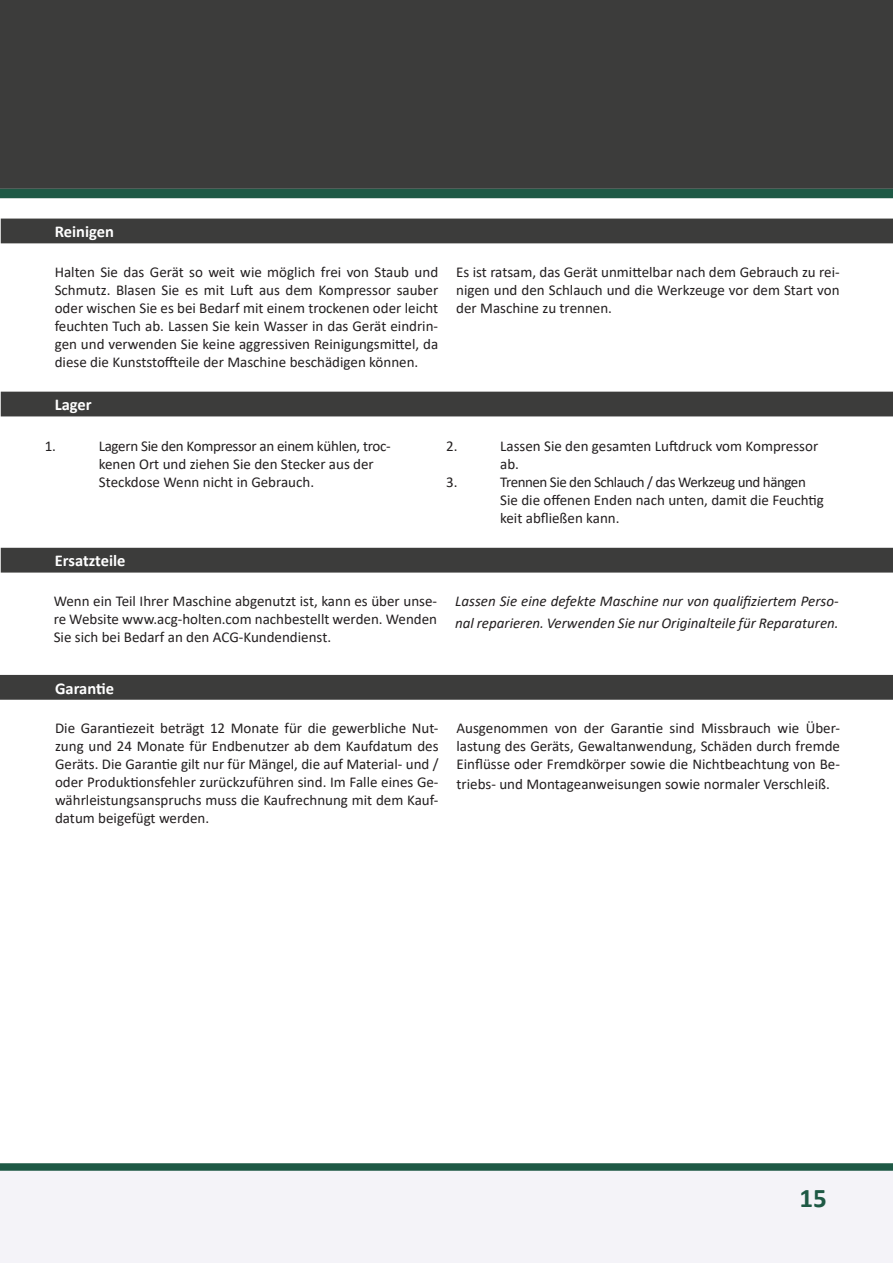
<style>
.page{position:relative;width:893px;height:1263px;background:#fff}
.page>*{position:absolute;margin:0;border:0;box-sizing:border-box;transform-origin:0 0}
.t1{font:700 27px "Calibri";color:#1e5945}
.t2{font:700 16.5px "Calibri";color:#fff}
.t3{font:15px/18px "Calibri";color:#231f20;text-align:justify}
.t4{font:italic 15px/21.6px "Calibri";color:#231f20}
.t5{font:15px/18px "Calibri";letter-spacing:-.02em;color:#231f20}
</style>
<div class="page">
<svg style="left:0;top:1163px;width:893px;height:100px"></svg>
<div style="left:0;top:0;width:893px;height:189px;background:#3c3c3b"></div>
<div style="left:0;top:189px;width:893px;height:9px;background:#1e5945"></div>
<svg style="left:0;top:401px;width:1px;height:16px"></svg>
<div style="left:2px;top:392px;width:891px;height:24px;background:#3c3c3b"></div>
<div style="left:2px;top:548px;width:891px;height:24px;background:#3c3c3b"></div>
<div style="left:1px;top:548px;width:892px;height:25px;border:2px solid #3c3c3b"></div>
<div style="left:1px;top:676px;width:891px;height:23px;background:#3c3c3b"></div>
<div style="left:0;top:675px;width:893px;height:25px;border:2px solid #3c3c3b"></div>
<div style="left:2px;top:219px;width:891px;height:24px;background:#3c3c3b"></div>
<p class="t2" style="left:55px;top:220px;width:61px">Reinigen</p>
<p class="t3" style="left:55px;top:262px;width:385px">Halten Sie das Gerät so weit wie möglich frei von Staub und Schmutz. Blasen Sie es mit Luft aus dem Kompressor sauber oder wischen Sie es bei Bedarf mit einem trockenen oder leicht feuchten Tuch ab. Lassen Sie kein Wasser in das Gerät eindrin&shy;gen und verwenden Sie keine aggressiven Reinigungsmittel, da diese die Kunststoffteile der Maschine beschädigen können.</p>
<p class="t3" style="left:456px;top:262px;width:385px">Es ist ratsam, das Gerät unmittelbar nach dem Gebrauch zu rei&shy;nigen und den Schlauch und die Werkzeuge vor dem Start von der Maschine zu trennen.</p>
<p class="t2" style="left:55px;top:393px;width:38px">Lager</p>
<p class="t3" style="left:45px;top:437px;width:13px">1.</p>
<p class="t5" style="left:99px;top:437px;width:294px">Lagern Sie den Kompressor an einem kühlen, troc&shy;kenen Ort und ziehen Sie den Stecker aus der</p>
<p class="t3" style="left:99px;top:473px;width:217px">Steckdose Wenn nicht in Gebrauch.</p>
<p class="t2" style="left:55px;top:549px;width:72px">Ersatzteile</p>
<p class="t3" style="left:446px;top:437px;width:13px">2.</p>
<p class="t3" style="left:500px;top:437px;width:320px">Lassen Sie den gesamten Luftdruck vom Kompressor ab.</p>
<p class="t3" style="left:446px;top:473px;width:13px">3.</p>
<p class="t3" style="left:500px;top:473px;width:325px;text-align:left">Trennen Sie den Schlauch / das Werkzeug und hängen<br>Sie die offenen Enden nach unten, damit die Feuchtig keit abfließen kann.</p>
<p class="t3" style="left:54px;top:592px;width:385px">Wenn ein Teil Ihrer Maschine abgenutzt ist, kann es über unse&shy;re Website www.acg-holten.com nachbestellt werden. Wenden Sie sich bei Bedarf an den ACG-Kundendienst.</p>
<p class="t4" style="left:455px;top:590px;width:385px">Lassen Sie eine defekte Maschine nur von qualifiziertem Perso&shy;nal reparieren. Verwenden Sie nur Originalteile für Reparaturen.</p>
<p class="t2" style="left:55px;top:676px;width:60px">Garantie</p>
<p class="t3" style="left:55px;top:719px;width:385px">Die Garantiezeit beträgt 12 Monate für die gewerbliche Nut&shy;zung und 24 Monate für Endbenutzer ab dem Kaufdatum des Geräts. Die Garantie gilt nur für Mängel, die auf Material- und / oder Produktionsfehler zurückzuführen sind. Im Falle eines Ge&shy;währleistungsanspruchs muss die Kaufrechnung mit dem Kauf&shy;datum beigefügt werden.</p>
<p class="t3" style="left:457px;top:719px;width:385px">Ausgenommen von der Garantie sind Missbrauch wie Über&shy;lastung des Geräts, Gewaltanwendung, Schäden durch fremde Einflüsse oder Fremdkörper sowie die Nichtbeachtung von Be-</p>
<p class="t3" style="left:457px;top:775px;width:375px">triebs- und Montageanweisungen sowie normaler Verschleiß.</p>
<p class="t1" style="left:799px;top:1179px;width:29px">15</p>
</div>
